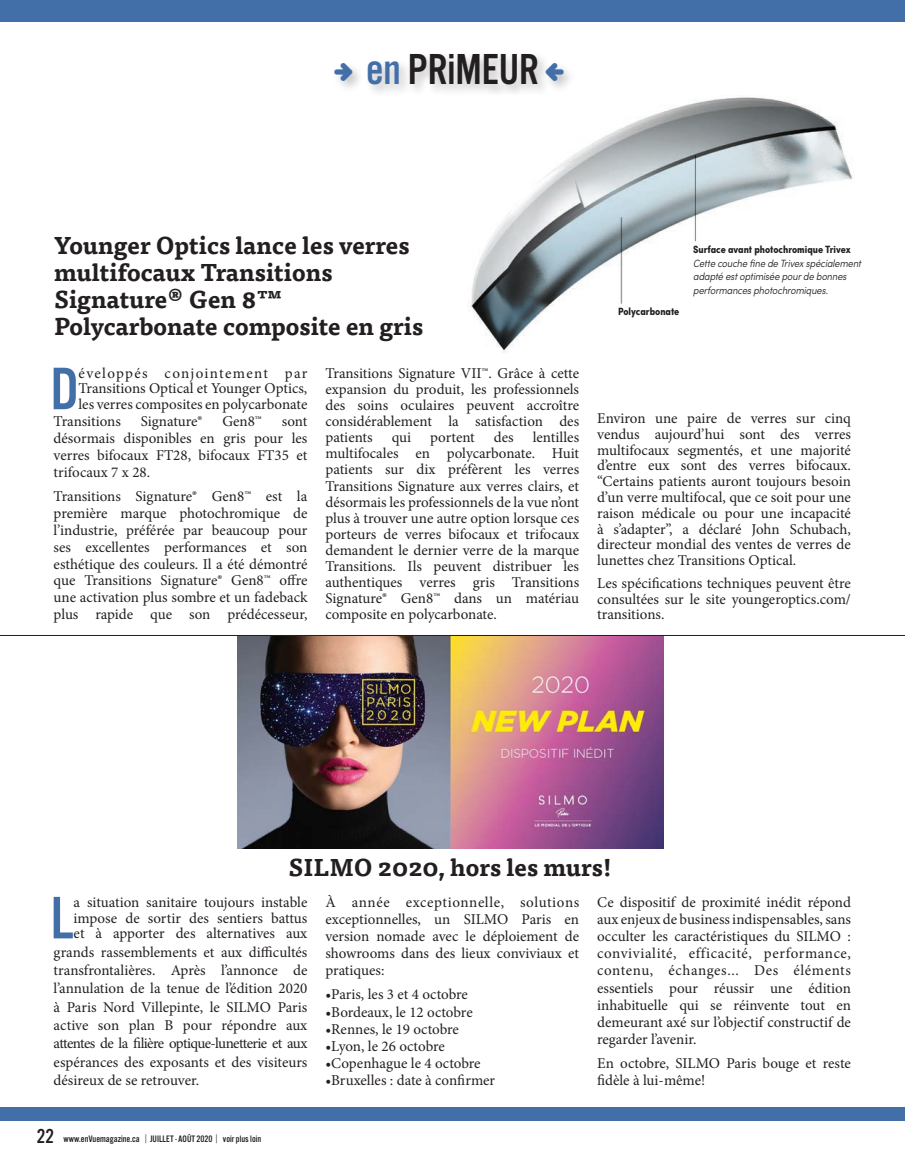
<style>
.page{position:relative;width:905px;height:1175px;background:#fff}
.page>*{position:absolute;margin:0;border:0;box-sizing:border-box;transform-origin:0 0}
.t1{font:62.25px "Alternate Got No 3 D";color:#436fa8}
.t2{font:45px "Alternate Got No 3 D";color:#231f20}
.t3{font:700 24px/27px "Tisa Pro";color:#231f20}
.t4{font:15px/16px "Minion Pro";color:#231f20;text-align:justify}
.t5{font:15px "Minion Pro";letter-spacing:.085em;color:#231f20}
.t6{font:italic 300 condensed 10.5px/13.5px "Sofia Pro";color:#231f20}
.t7{font:700 condensed 10.5px "Sofia Pro";color:#231f20}
.t8{font:9.75px "Alternate Got No 3 D";color:#231f20}
.s1{font-family:"All My Hands";color:#436fa8}
.s2{color:#436fa8}
.s3{font-size:21px}
.s4{font-family:"Sofia Pro";font-weight:300}
</style>
<div class="page">
<div style="left:0;top:0;width:904px;height:22px;background:#436fa8"></div>
<div style="left:0;top:1107px;width:904px;height:13px;background:#436fa8"></div>
<div style="left:331px;top:50px;width:245px;height:48px;background:#231f20;opacity:.26"></div>
<img style="left:238px;top:636px;width:425px;height:212px">
<img style="left:452px;top:95px;width:401px;height:258px">
<hr style="left:0;top:635px;width:904px;height:1px;background:#231f20">
<div style="left:693px;top:245px;width:176px;height:71px;background:#fff"></div>
<div style="left:618px;top:307px;width:157px;height:29px;background:#fff"></div>
<h2 class="t2" style="left:334px;top:46px;width:237px"><span class="s1">e</span> <span class="s2">en</span> PRiMEUR <span class="s1">r</span></h2>
<h3 class="t3" style="left:54px;top:230px;width:371px">Younger Optics lance les verres multifocaux Transitions<br>Signature® Gen 8™<br>Polycarbonate composite en gris</h3>
<h1 class="t1" style="left:50px;top:356px;width:30px">D</h1>
<p class="t5" style="left:78px;top:363px;width:230px">éveloppés conjointement par</p>
<p class="t4" style="left:78px;top:381px;width:230px">Transitions Optical et Younger Optics,</p>
<p class="t4" style="left:78px;top:396px;width:230px">les verres composites en polycarbonate</p>
<p class="t4" style="left:54px;top:413px;width:69px">Transitions</p>
<p class="t4" style="left:141px;top:413px;width:63px">Signature®</p>
<p class="t4" style="left:222px;top:413px;width:41px">Gen8™</p>
<p class="t4" style="left:54px;top:413px;width:255px;line-height:17px;text-indent:228px">sont désormais disponibles en gris pour les verres bifocaux FT28, bifocaux FT35 et trifocaux 7 x 28.</p>
<p class="t4" style="left:54px;top:487px;width:255px;line-height:17px">Transitions Signature® Gen8™ est la première marque photochromique de l’industrie, préférée par beaucoup pour ses excellentes performances et son esthétique des couleurs. Il a été démontré que Transitions Signature® Gen8™ offre une activation plus sombre et un fadeback plus rapide que son prédécesseur,</p>
<p class="t4" style="left:325px;top:365px;width:255px">Transitions Signature VII™. Grâce à cette expansion du produit, les professionnels des soins oculaires peuvent accroître considérablement la satisfaction des patients</p>
<p class="t4" style="left:325px;top:429px;width:255px;text-indent:207px">lentilles multifocales en polycarbonate. Huit patients sur dix préfèrent les verres Transitions Signature aux verres clairs, et désormais les professionnels de la vue n’ont plus à trouver une autre option lorsque ces porteurs de verres bifocaux et trifocaux demandent le dernier verre de la marque Transitions. Ils peuvent distribuer les authentiques verres gris Transitions Signature® Gen8™ dans un matériau composite en polycarbonate.</p>
<p class="t4" style="left:392px;top:429px;width:21px">qui</p>
<p class="t4" style="left:430px;top:429px;width:46px">portent</p>
<p class="t4" style="left:494px;top:429px;width:21px">des</p>
<p class="t7" style="left:618px;top:304px;width:63px">Polycarbonate</p>
<p class="t7" style="left:693px;top:243px;width:159px">Surface avant photochromique Trivex</p>
<p class="t6" style="left:693px;top:256px;width:169px">Cette couche fine de Trivex spécialement adapté est optimisée pour de bonnes performances photochromiques.</p>
<p class="t4" style="left:597px;top:410px;width:255px">Environ une paire de verres sur cinq vendus aujourd’hui sont des verres multifocaux segmentés, et une majorité d’entre eux sont des verres bifocaux. “Certains patients auront toujours besoin d’un verre multifocal, que ce soit pour une raison médicale ou pour une incapacité à s’adapter”, a déclaré John Schubach, directeur mondial des ventes de verres de lunettes chez Transitions Optical.</p>
<p class="t4" style="left:597px;top:575px;width:255px">Les spécifications techniques peuvent être consultées sur le site youngeroptics.com/ transitions.</p>
<h3 class="t3" style="left:288px;top:852px;width:325px">SILMO 2020, hors les murs!</h3>
<h1 class="t1" style="left:50px;top:884px;width:25px">L</h1>
<p class="t4" style="left:74px;top:894px;width:235px">a situation sanitaire toujours instable impose de sortir des sentiers battus et à apporter des alternatives aux</p>
<p class="t4" style="left:54px;top:942px;width:255px;line-height:18.3px">grands rassemblements et aux difficultés transfrontalières. Après l’annonce de l’annulation de la tenue de l’édition 2020 à Paris Nord Villepinte, le SILMO Paris active son plan B pour répondre aux attentes de la filière optique-lunetterie et aux espérances des exposants et des visiteurs désireux de se retrouver.</p>
<p class="t8" style="left:37px;top:1133px;width:226px"><span class="s3">22</span> www.enVuemagazine.ca <span class="s4">|</span> JUILLET - AOÛT 2020 <span class="s4">|</span> voir plus loin</p>
<p class="t4" style="left:325px;top:893px;width:255px;line-height:17.1px">À année exceptionnelle, solutions exceptionnelles, un SILMO Paris en version nomade avec le déploiement de showrooms dans des lieux conviviaux et pratiques:</p>
<p class="t4" style="left:325px;top:986px;width:144px">•Paris, les 3 et 4 octobre</p>
<p class="t4" style="left:325px;top:1003px;width:149px">•Bordeaux, le 12 octobre</p>
<p class="t4" style="left:325px;top:1020px;width:135px">•Rennes, le 19 octobre</p>
<p class="t4" style="left:325px;top:1038px;width:121px">•Lyon, le 26 octobre</p>
<p class="t4" style="left:325px;top:1055px;width:157px">•Copenhague le 4 octobre</p>
<p class="t4" style="left:325px;top:1072px;width:171px">•Bruxelles : date à confirmer</p>
<p class="t4" style="left:597px;top:893px;width:255px;line-height:17.1px">Ce dispositif de proximité inédit répond aux enjeux de business indispensables, sans occulter les caractéristiques du SILMO : convivialité, efficacité, performance, contenu, échanges... Des éléments essentiels pour réussir une édition inhabituelle qui se réinvente tout en demeurant axé sur l’objectif constructif de regarder l’avenir.</p>
<p class="t4" style="left:597px;top:1054px;width:255px;line-height:17.1px">En octobre, SILMO Paris bouge et reste fidèle à lui-même!</p>
</div>
